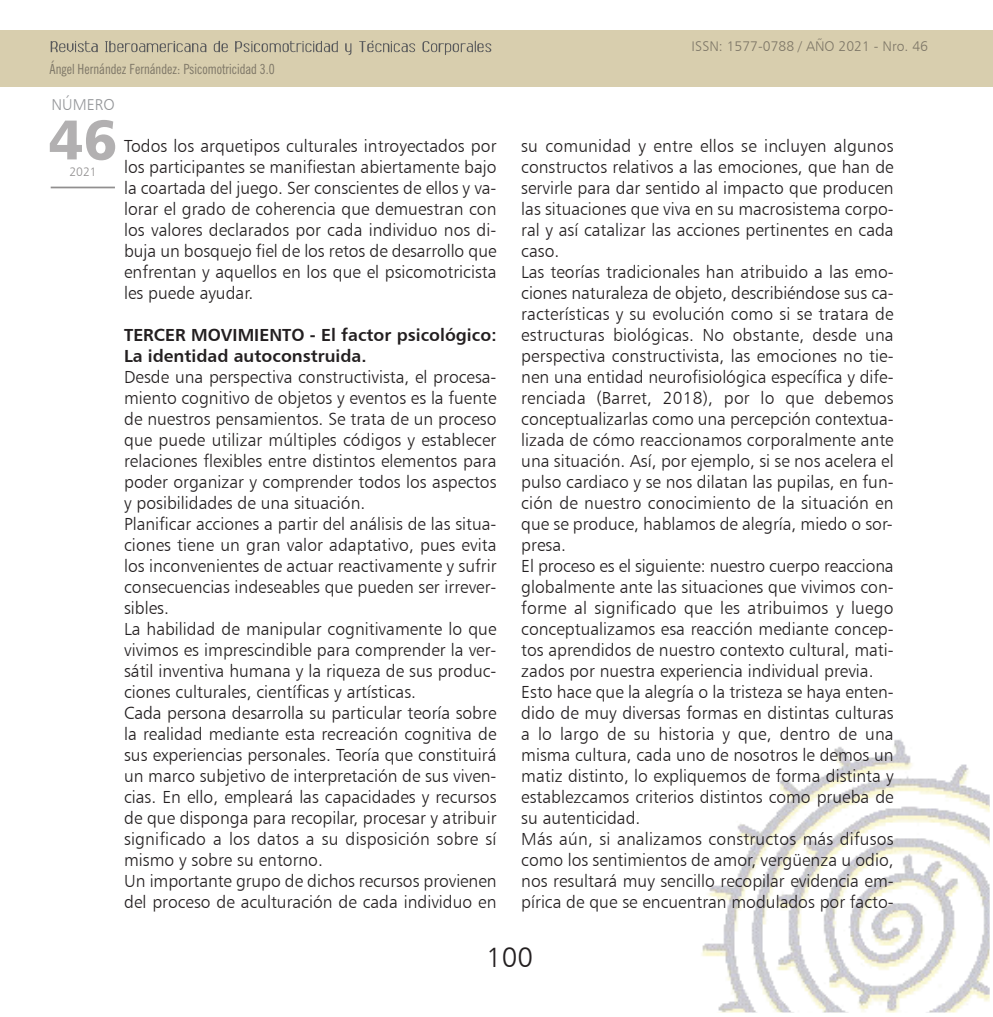
<style>
.page{position:relative;width:993px;height:1017px;background:#fff}
.page>*{position:absolute;margin:0;border:0;box-sizing:border-box;transform-origin:0 0}
.t1{font:56px "Humanist 777 BT Black B";color:rgb(35 31 32/.35)}
.t2{font:28px "Humanist 777 BT Light B";color:#231f20}
.t3{font:17.5px/21px "Humanist 777 BT Light B";color:#231f20;text-align:justify}
.t4{font:17.5px/21px "Humanist 777 BT Bold B";color:#231f20}
.t5{font:15.75px "Humanist 777 BT Light B";color:#939598}
.t6{font:condensed 14px "News Gothic BT";color:rgb(35 31 32/.5)}
.t7{font:14px "Humanist 777 BT Light B";color:rgb(35 31 32/.5)}
.t8{font:12.25px "Humanist 777 BT Light B";color:rgb(35 31 32/.5)}
</style>
<div class="page">
<img style="left:702px;top:739px;width:287px;height:273px">
<div style="left:0;top:30px;width:992px;height:57px;background:#d8ceae"></div>
<svg style="left:105px;top:41px;width:101px;height:11px"></svg>
<svg style="left:214px;top:41px;width:14px;height:11px"></svg>
<svg style="left:235px;top:41px;width:103px;height:11px"></svg>
<svg style="left:345px;top:43px;width:6px;height:12px"></svg>
<svg style="left:422px;top:41px;width:69px;height:14px"></svg>
<svg style="left:51px;top:41px;width:47px;height:11px"></svg>
<svg style="left:359px;top:40px;width:56px;height:12px"></svg>
<hr style="left:51px;top:187px;width:64px;height:1px;background:#918f8f">
<p class="t6" style="left:49px;top:63px;width:227px">Ángel Hernández Fernández: Psicomotricidad 3.0</p>
<p class="t5" style="left:51px;top:95px;width:65px">NÚMERO</p>
<p class="t7" style="left:691px;top:37px;width:238px">ISSN: 1577-0788 / AÑO 2021 - Nro. 46</p>
<p class="t1" style="left:48px;top:104px;width:70px">46</p>
<p class="t8" style="left:69px;top:164px;width:29px">2021</p>
<p class="t3" style="left:124px;top:135px;width:374px">Todos los arquetipos culturales introyectados por los participantes se manifiestan abiertamente bajo la coartada del juego. Ser conscientes de ellos y va&shy;lorar el grado de coherencia que demuestran con los valores declarados por cada individuo nos di&shy;buja un bosquejo fiel de los retos de desarrollo que enfrentan y aquellos en los que el psicomotricista les puede ayudar.</p>
<p class="t4" style="left:124px;top:324px;width:374px">TERCER MOVIMIENTO - El factor psicológico:<br>La identidad autoconstruida.</p>
<p class="t3" style="left:124px;top:366px;width:374px">Desde una perspectiva constructivista, el procesa&shy;miento cognitivo de objetos y eventos es la fuente de nuestros pensamientos. Se trata de un proceso que puede utilizar múltiples códigos y establecer relaciones flexibles entre distintos elementos para poder organizar y comprender todos los aspectos y posibilidades de una situación.</p>
<p class="t3" style="left:124px;top:513px;width:374px">Planificar acciones a partir del análisis de las situa&shy;ciones tiene un gran valor adaptativo, pues evita los inconvenientes de actuar reactivamente y sufrir consecuencias indeseables que pueden ser irrever&shy;sibles.</p>
<p class="t3" style="left:124px;top:618px;width:374px">La habilidad de manipular cognitivamente lo que vivimos es imprescindible para comprender la ver&shy;sátil inventiva humana y la riqueza de sus produc&shy;ciones culturales, científicas y artísticas.</p>
<p class="t3" style="left:124px;top:702px;width:374px">Cada persona desarrolla su particular teoría sobre la realidad mediante esta recreación cognitiva de sus experiencias personales. Teoría que constituirá un marco subjetivo de interpretación de sus viven&shy;cias. En ello, empleará las capacidades y recursos de que disponga para recopilar, procesar y atribuir significado a los datos a su disposición sobre sí mismo y sobre su entorno.</p>
<p class="t3" style="left:124px;top:870px;width:374px">Un importante grupo de dichos recursos provienen del proceso de aculturación de cada individuo en</p>
<p class="t3" style="left:521px;top:135px;width:374px">su comunidad y entre ellos se incluyen algunos constructos relativos a las emociones, que han de servirle para dar sentido al impacto que producen las situaciones que viva en su macrosistema corpo&shy;ral y así catalizar las acciones pertinentes en cada caso.</p>
<p class="t3" style="left:521px;top:261px;width:374px">Las teorías tradicionales han atribuido a las emo&shy;ciones naturaleza de objeto, describiéndose sus ca&shy;racterísticas y su evolución como si se tratara de estructuras biológicas. No obstante, desde una perspectiva constructivista, las emociones no tie&shy;nen una entidad neurofisiológica específica y dife&shy;renciada (Barret, 2018), por lo que debemos conceptualizarlas como una percepción contextua&shy;lizada de cómo reaccionamos corporalmente ante una situación. Así, por ejemplo, si se nos acelera el pulso cardiaco y se nos dilatan las pupilas, en fun&shy;ción de nuestro conocimiento de la situación en que se produce, hablamos de alegría, miedo o sor&shy;presa.</p>
<p class="t3" style="left:521px;top:555px;width:374px">El proceso es el siguiente: nuestro cuerpo reacciona globalmente ante las situaciones que vivimos con&shy;forme al significado que les atribuimos y luego conceptualizamos esa reacción mediante concep&shy;tos aprendidos de nuestro contexto cultural, mati&shy;zados por nuestra experiencia individual previa.</p>
<p class="t3" style="left:521px;top:681px;width:374px">Esto hace que la alegría o la tristeza se haya enten&shy;dido de muy diversas formas en distintas culturas a lo largo de su historia y que, dentro de una misma cultura, cada uno de nosotros le demos un matiz distinto, lo expliquemos de forma distinta y establezcamos criterios distintos como prueba de su autenticidad.</p>
<p class="t3" style="left:521px;top:828px;width:374px">Más aún, si analizamos constructos más difusos como los sentimientos de amor, vergüenza u odio, nos resultará muy sencillo recopilar evidencia em&shy;pírica de que se encuentran modulados por facto-</p>
<p class="t2" style="left:486px;top:940px;width:49px">100</p>
</div>
